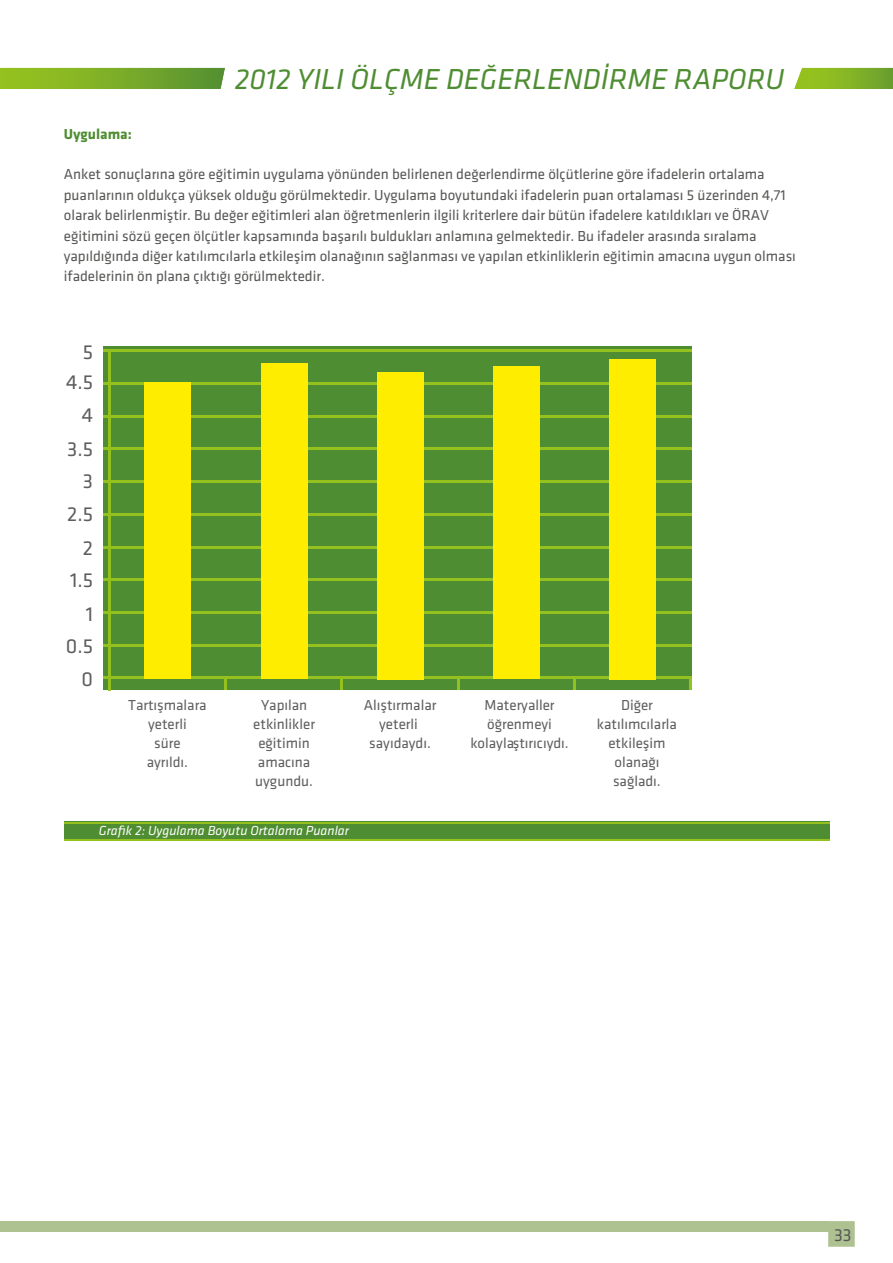
<style>
.page{position:relative;width:893px;height:1263px;background:#fff}
.page>*{position:absolute;margin:0;border:0;box-sizing:border-box;transform-origin:0 0}
.t1{font:italic 30px "Klavika";color:#4f8d32}
.t2{font:21px "Klavika Regular TT";color:#5e5e5e}
.t3{font:18px "Klavika Regular TT";color:#575756}
.t4{font:15px/20.4px "Klavika Regular TT";color:#575756}
.t5{font:15px/19px "Klavika Regular TT";color:#5e5e5e;text-align:center}
.t6{font:15px/19px "Klavika";color:#5e5e5e;text-align:center}
.t7{font:700 15px "Klavika Bold TT";color:#4f8d32}
.t8{font:italic 13.5px "Klavika";color:#fff}
</style>
<div class="page">
<svg style="left:828px;top:1221px;width:27px;height:26px"></svg>
<div style="left:0;top:1221px;width:828px;height:10px;background:#aec191"></div>
<svg style="left:0;top:68px;width:225px;height:21px;background:#7bad2a"></svg>
<svg style="left:794px;top:68px;width:99px;height:21px;background:#89b62e"></svg>
<div style="left:103px;top:347px;width:588px;height:343px;background:#4f8d32"></div>
<div style="left:64px;top:822px;width:765px;height:19px;background:#4f8d32"></div>
<hr style="left:64px;top:822px;width:765px;height:1px;background:#95c11f">
<hr style="left:64px;top:839px;width:765px;height:2px;background:#95c11f">
<hr style="left:103px;top:350px;width:588px;height:2px;background:#95c11f">
<hr style="left:108px;top:351px;width:3px;height:339px;background:#95c11f">
<svg style="left:224px;top:679px;width:2px;height:11px"></svg>
<svg style="left:341px;top:679px;width:2px;height:11px"></svg>
<svg style="left:457px;top:679px;width:3px;height:11px"></svg>
<svg style="left:573px;top:679px;width:2px;height:11px"></svg>
<svg style="left:689px;top:679px;width:2px;height:11px"></svg>
<hr style="left:103px;top:382px;width:588px;height:3px;background:#95c11f">
<hr style="left:103px;top:415px;width:588px;height:2px;background:#95c11f">
<hr style="left:103px;top:448px;width:588px;height:2px;background:#95c11f">
<hr style="left:103px;top:480px;width:588px;height:3px;background:#95c11f">
<hr style="left:103px;top:513px;width:588px;height:3px;background:#95c11f">
<hr style="left:103px;top:546px;width:588px;height:2px;background:#95c11f">
<hr style="left:103px;top:578px;width:588px;height:3px;background:#95c11f">
<hr style="left:103px;top:611px;width:588px;height:3px;background:#95c11f">
<hr style="left:103px;top:644px;width:588px;height:2px;background:#95c11f">
<hr style="left:103px;top:677px;width:588px;height:2px;background:#95c11f">
<div style="left:144px;top:382px;width:47px;height:297px;background:#ffed00"></div>
<div style="left:261px;top:364px;width:47px;height:315px;background:#ffed00"></div>
<div style="left:377px;top:372px;width:46px;height:307px;background:#ffed00"></div>
<div style="left:493px;top:367px;width:46px;height:312px;background:#ffed00"></div>
<div style="left:609px;top:359px;width:46px;height:320px;background:#ffed00"></div>
<h1 class="t1" style="left:235px;top:63px;width:551px">2012 YILI ÖLÇME DEĞERLENDİRME RAPORU</h1>
<p class="t7" style="left:64px;top:125px;width:70px">Uygulama:</p>
<p class="t4" style="left:64px;top:164px;width:734px">Anket sonuçlarına göre eğitimin uygulama yönünden belirlenen değerlendirme ölçütlerine göre ifadelerin ortalama puanlarının oldukça yüksek olduğu görülmektedir. Uygulama boyutundaki ifadelerin puan ortalaması 5 üzerinden 4,71 olarak belirlenmiştir. Bu değer eğitimleri alan öğretmenlerin ilgili kriterlere dair bütün ifadelere katıldıkları ve ÖRAV eğitimini sözü geçen ölçütler kapsamında başarılı buldukları anlamına gelmektedir. Bu ifadeler arasında sıralama yapıldığında diğer katılımcılarla etkileşim olanağının sağlanması ve yapılan etkinliklerin eğitimin amacına uygun olması ifadelerinin ön plana çıktığı görülmektedir.</p>
<h2 class="t2" style="left:83px;top:341px;width:12px">5</h2>
<h2 class="t2" style="left:66px;top:371px;width:29px">4.5</h2>
<h2 class="t2" style="left:82px;top:405px;width:13px">4</h2>
<h2 class="t2" style="left:67px;top:438px;width:27px">3.5</h2>
<h2 class="t2" style="left:83px;top:470px;width:12px">3</h2>
<h2 class="t2" style="left:67px;top:503px;width:27px">2.5</h2>
<h2 class="t2" style="left:83px;top:537px;width:12px">2</h2>
<h2 class="t2" style="left:70px;top:569px;width:25px">1.5</h2>
<h2 class="t2" style="left:86px;top:603px;width:9px">1</h2>
<h2 class="t2" style="left:66px;top:635px;width:29px">0.5</h2>
<h2 class="t2" style="left:82px;top:668px;width:13px">0</h2>
<p class="t6" style="left:128px;top:696px;width:80px">Tartışmalara yeterli<br>süre<br>ayrıldı.</p>
<p class="t5" style="left:253px;top:695px;width:63px">Yapılan etkinlikler eğitimin amacına uygundu.</p>
<p class="t5" style="left:364px;top:696px;width:74px">Alıştırmalar yeterli sayıdaydı.</p>
<p class="t5" style="left:470px;top:696px;width:100px">Materyaller öğrenmeyi kolaylaştırıcıydı.</p>
<p class="t5" style="left:597px;top:696px;width:82px">Diğer katılımcılarla etkileşim olanağı sağladı.</p>
<p class="t8" style="left:99px;top:823px;width:252px">Grafik 2: Uygulama Boyutu Ortalama Puanlar</p>
<p class="t3" style="left:834px;top:1225px;width:19px">33</p>
</div>
